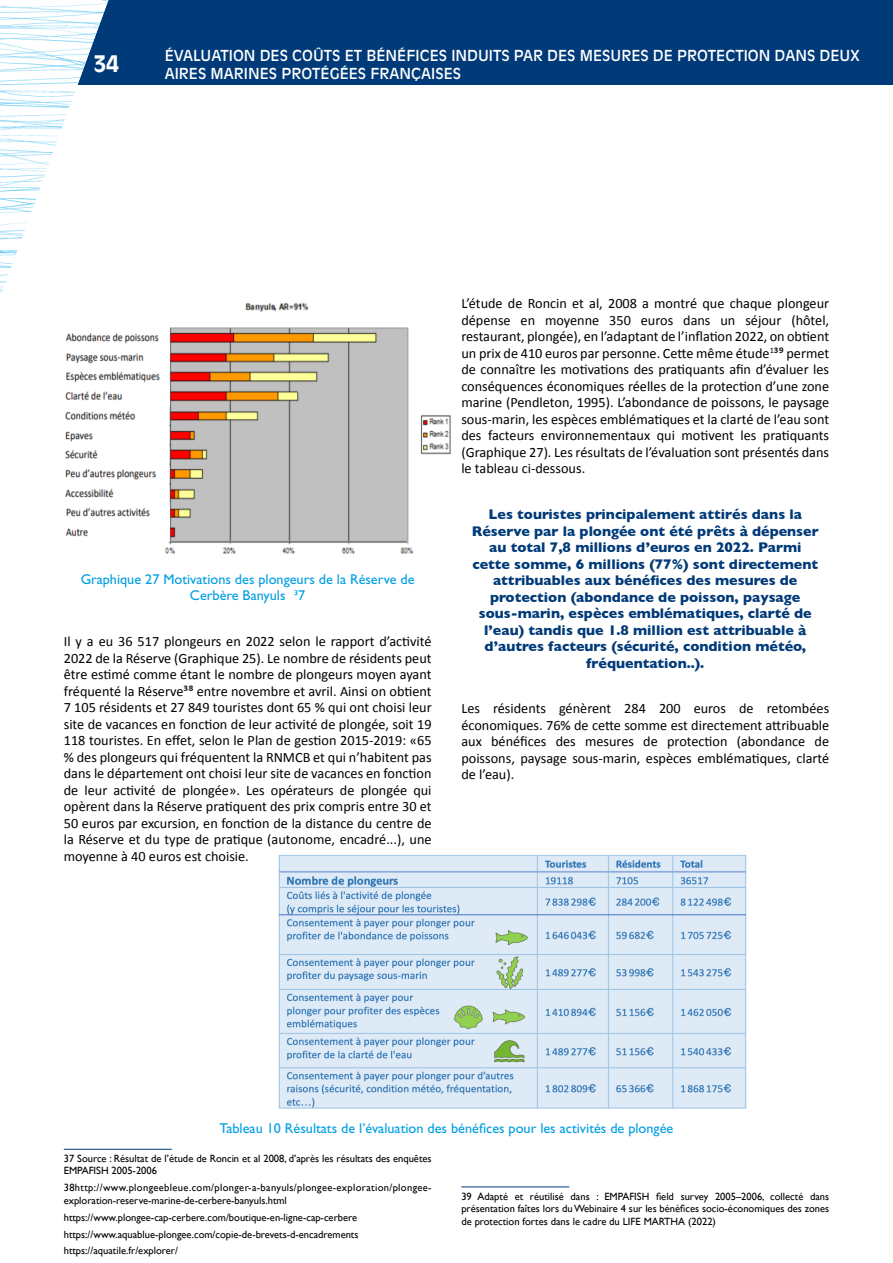
<style>
.page{position:relative;width:893px;height:1263px;background:#fff}
.page>*{position:absolute;margin:0;border:0;box-sizing:border-box;transform-origin:0 0}
.t1{font:700 22.5px "Antique Olive Std";color:#fff}
.t2{font:15px/18px "Antique Olive Std";color:#fff}
.t3{font:14.25px/16.5px "Calibri";color:#000;text-align:justify}
.t4{font:700 14.25px/16.5px "Gill Sans";color:#003a78;text-align:center}
.t5{font:14.25px/16.5px "Gill Sans Std";color:#009fe3;text-align:center}
.t6{font:10.5px/12.6px "Gill Sans";color:#000}
.t7{font:10.5px/12.6px "Gill Sans";letter-spacing:.03em;color:#000}
</style>
<div class="page">
<div style="left:43px;top:0;width:850px;height:85px;background:#003a78"></div>
<img style="left:0;top:0;width:109px;height:292px">
<hr style="left:64px;top:1149px;width:108px;height:1px;background:#003a78">
<img style="left:66px;top:303px;width:385px;height:251px">
<hr style="left:461px;top:1186px;width:108px;height:1px;background:#003a78">
<img style="left:278px;top:854px;width:469px;height:255px">
<h1 class="t1" style="left:94px;top:50px;width:27px">34</h1>
<p class="t2" style="left:165px;top:46px;width:696px">ÉVALUATION DES COÛTS ET BÉNÉFICES INDUITS PAR DES MESURES DE PROTECTION DANS DEUX<br>AIRES MARINES PROTÉGÉES FRANÇAISES</p>
<p class="t5" style="left:81px;top:571px;width:336px">Graphique 27 Motivations des plongeurs de la Réserve de<br>Cerbère Banyuls <sup>1</sup>37</p>
<p class="t3" style="left:64px;top:633px;width:369px">Il y a eu 36 517 plongeurs en 2022 selon le rapport d’activité 2022 de la Réserve (Graphique 25). Le nombre de résidents peut être estimé comme étant le nombre de plongeurs moyen ayant fréquenté la Réserve³⁸ entre novembre et avril. Ainsi on obtient 7 105 résidents et 27 849 touristes dont 65 % qui ont choisi leur site de vacances en fonction de leur activité de plongée, soit 19<br>118 touristes. En effet, selon le Plan de gestion 2015-2019: «65 % des plongeurs qui fréquentent la RNMCB et qui n’habitent pas dans le département ont choisi leur site de vacances en fonction de leur activité de plongée». Les opérateurs de plongée qui opèrent dans la Réserve pratiquent des prix compris entre 30 et 50 euros par excursion, en fonction de la distance du centre de la Réserve et du type de pratique (autonome, encadré...), une moyenne à 40 euros est choisie.</p>
<p class="t3" style="left:461px;top:295px;width:369px">L’étude de Roncin et al, 2008 a montré que chaque plongeur dépense en moyenne 350 euros dans un séjour (hôtel, restaurant, plongée), en l’adaptant de l’inflation 2022, on obtient un prix de 410 euros par personne. Cette même étude<sup>1</sup>³⁹ permet de connaître les motivations des pratiquants afin d’évaluer les conséquences économiques réelles de la protection d’une zone marine (Pendleton, 1995). L’abondance de poissons, le paysage sous-marin, les espèces emblématiques et la clarté de l’eau sont des facteurs environnementaux qui motivent les pratiquants (Graphique 27). Les résultats de l’évaluation sont présentés dans le tableau ci-dessous.</p>
<p class="t4" style="left:472px;top:506px;width:348px">Les touristes principalement attirés dans la Réserve par la plongée ont été prêts à dépenser au total 7,8 millions d’euros en 2022. Parmi cette somme, 6 millions (77%) sont directement attribuables aux bénéfices des mesures de protection (abondance de poisson, paysage sous-marin, espèces emblématiques, clarté de l’eau) tandis que 1.8 million est attribuable à d’autres facteurs (sécurité, condition météo, fréquentation..).</p>
<p class="t3" style="left:461px;top:700px;width:369px">Les résidents génèrent 284 200 euros de retombées économiques. 76% de cette somme est directement attribuable aux bénéfices des mesures de protection (abondance de poissons, paysage sous-marin, espèces emblématiques, clarté de l’eau).</p>
<p class="t5" style="left:220px;top:1120px;width:455px">Tableau 10 Résultats de l’évaluation des bénéfices pour les activités de plongée</p>
<p class="t6" style="left:64px;top:1152px;width:369px">37 Source : Résultat de l’étude de Roncin et al 2008, d’après les résultats des enquêtes<br>EMPAFISH 2005-2006</p>
<p class="t7" style="left:64px;top:1181px;width:369px">38http://www.plongeebleue.com/plonger-a-banyuls/plongee-exploration/plongee&shy;exploration-reserve-marine-de-cerbere-banyuls.html</p>
<p class="t6" style="left:64px;top:1209px;width:296px;line-height:16.8px">https://www.plongee-cap-cerbere.com/boutique-en-ligne-cap-cerbere https://www.aquablue-plongee.com/copie-de-brevets-d-encadrements https://aquatile.fr/explorer/</p>
<p class="t6" style="left:461px;top:1189px;width:369px;text-align:justify">39 Adapté et réutilisé dans : EMPAFISH field survey 2005–2006, collecté dans présentation faîtes lors duWebinaire 4 sur les bénéfices socio-économiques des zones de protection fortes dans le cadre du LIFE MARTHA (2022)</p>
</div>
